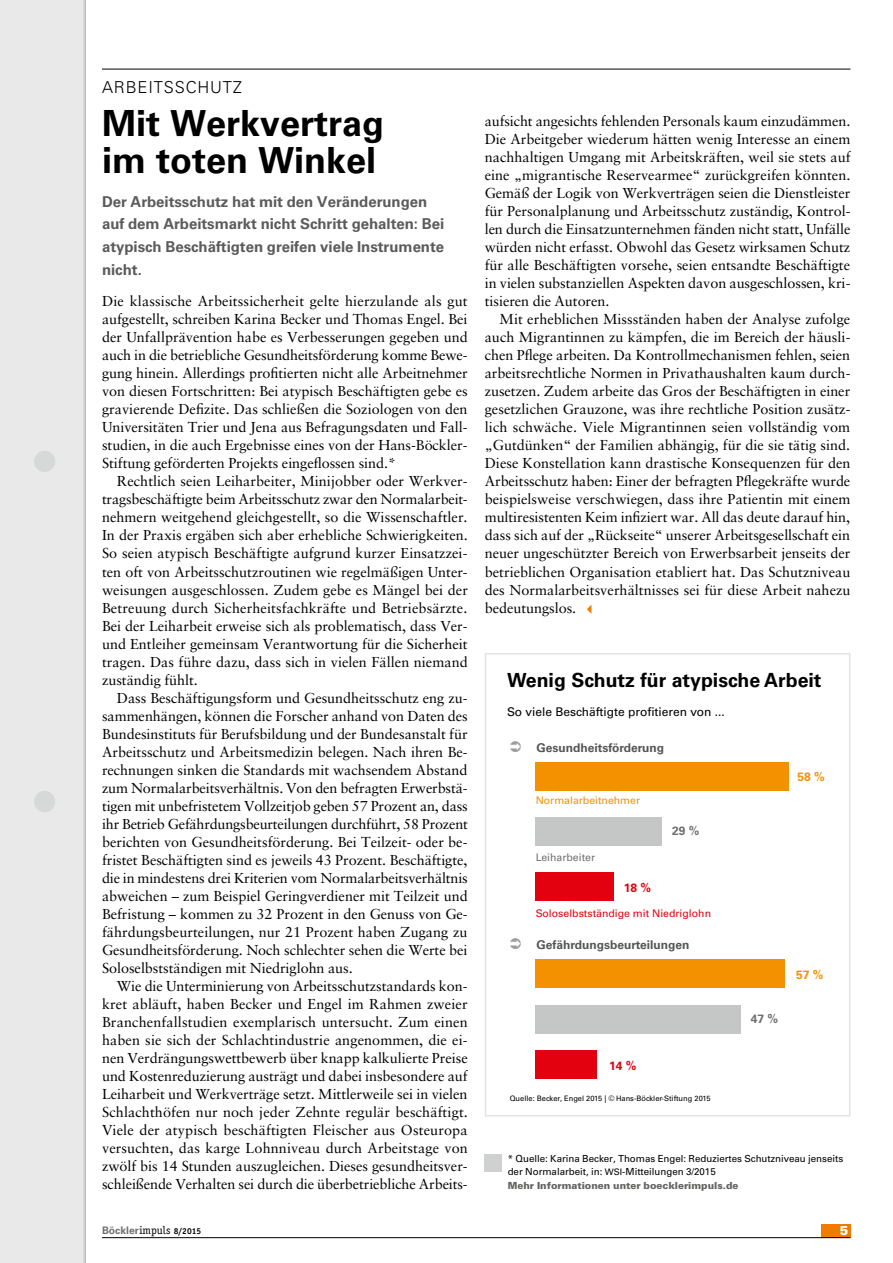
<style>
.page{position:relative;width:893px;height:1263px;background:#fff}
.page>*{position:absolute;margin:0;border:0;box-sizing:border-box;transform-origin:0 0}
.t1{font:700 36px/37.5px "Univers LT Std";color:#000}
.t2{font:700 19.5px "Univers LT Std";color:#000}
.t3{font:300 16.5px "Univers LT Std";letter-spacing:.05em;color:#000}
.t4{font:700 15px/22.5px "Univers LT Std";letter-spacing:-.005em;color:#5c5b5b}
.t5{font:14.4px/18px "Sabon LT";letter-spacing:-.005em;color:#000;text-align:justify}
.t6{font:900 12.9px "Univers LT Std";color:#fff}
.t7{font:700 12px "Univers LT Std";color:#565656}
.t8{font:12px "Univers LT Std";color:#000}
.t9{font:700 12px "Univers LT Std";color:#f39100}
.t10{font:700 12px "Univers LT Std";color:#6f6f6e}
.t11{font:700 12px "Univers LT Std";color:#e3000f}
.t12{font:10.5px "Univers LT Std";color:#e3000f}
.t13{font:10.5px "Univers LT Std";color:#f39100}
.t14{font:10.5px "Univers LT Std";color:#6f6f6e}
.t15{font:700 10.35px "Univers LT Std";color:#6f6f6e}
.t16{font:9.75px/13.5px "Univers LT Std";letter-spacing:-.005em;color:#000}
.t17{font:7.5px "Univers LT Std";color:#000}
.s1{font-family:"European Pi Three";font-size:10.5px;color:#ef7c00}
.s2{font-size:9px}
.s3{font-weight:900;color:#636362}
.s4{font-family:"Officina Serif LT";font-weight:400;font-size:11.25px;color:#000}
.s5{font-family:"Officina Serif LT";font-size:8.55px;color:#000}
</style>
<div class="page">
<hr style="left:102px;top:69px;width:748px;height:1px;background:#000">
<div style="left:0;top:0;width:85px;height:1263px;background:#e9e9e9"></div>
<hr style="left:84px;top:0;width:2px;height:1263px;background:#b1b2b3">
<hr style="left:83px;top:0;width:2px;height:1263px;background:#dadada">
<div style="left:34px;top:451px;width:21px;height:21px;background:#d7d8d8;border-radius:50%"></div>
<div style="left:34px;top:791px;width:21px;height:21px;background:#d7d8d8;border-radius:50%"></div>
<div style="left:821px;top:1224px;width:29px;height:13px;background:#ef7c00"></div>
<hr style="left:102px;top:1237px;width:748px;height:1px;background:#000">
<div style="left:485px;top:1154px;width:17px;height:17px;background:#cfd0d0"></div>
<div style="left:535px;top:873px;width:79px;height:28px;background:#e3000f"></div>
<div style="left:535px;top:1051px;width:62px;height:28px;background:#e3000f"></div>
<div style="left:535px;top:818px;width:127px;height:28px;background:#c5c6c6"></div>
<div style="left:535px;top:1005px;width:206px;height:28px;background:#c5c6c6"></div>
<div style="left:535px;top:762px;width:254px;height:28px;background:#f39100"></div>
<div style="left:535px;top:960px;width:250px;height:28px;background:#f39100"></div>
<div style="left:485px;top:653px;width:365px;height:463px;border:2px solid #e3e3e3"></div>
<p class="t3" style="left:102px;top:77px;width:142px">ARB EITSSCHUTZ</p>
<h1 class="t1" style="left:102px;top:104px;width:284px">Mit Werkvertrag im toten Winkel</h1>
<p class="t5" style="left:485px;top:112px;width:367px">aufsicht angesichts fehlenden Personals kaum einzudämmen.<br>Die Arbeitgeber wiederum hätten wenig Interesse an einem nachhaltigen Umgang mit Arbeitskräften, weil sie stets auf eine „migrantische Reservearmee“ zurückgreifen könnten.<br>Gemäß der Logik von Werkverträgen seien die Dienstleister für Personalplanung und Arbeitsschutz zuständig, Kontrol&shy;len durch die Einsatzunternehmen fänden nicht statt, Unfälle würden nicht erfasst. Obwohl das Gesetz wirksamen Schutz für alle Beschäftigten vorsehe, seien entsandte Beschäftigte in vielen substanziellen Aspekten davon ausgeschlossen, kri&shy;tisieren die Autoren.</p>
<p class="t5" style="left:485px;top:310px;width:367px;text-indent:15px">Mit erheblichen Missständen haben der Analyse zufolge auch Migrantinnen zu kämpfen, die im Bereich der häusli&shy;chen Pflege arbeiten. Da Kontrollmechanismen fehlen, seien arbeitsrechtliche Normen in Privathaushalten kaum durch&shy;zusetzen. Zudem arbeite das Gros der Beschäftigten in einer gesetzlichen Grauzone, was ihre rechtliche Position zusätz&shy;lich schwäche. Viele Migrantinnen seien vollständig vom „Gutdünken“ der Familien abhängig, für die sie tätig sind.<br>Diese Konstellation kann drastische Konsequenzen für den Arbeitsschutz haben: Einer der befragten Pflegekräfte wurde beispielsweise verschwiegen, dass ihre Patientin mit einem multiresistenten Keim infiziert war. All das deute darauf hin, dass sich auf der „Rückseite“ unserer Arbeitsgesellschaft ein neuer ungeschützter Bereich von Erwerbsarbeit jenseits der betrieblichen Organisation etabliert hat. Das Schutzniveau des Normalarbeitsverhältnisses sei für diese Arbeit nahezu bedeutungslos. <span class="s1">B</span></p>
<p class="t4" style="left:102px;top:190px;width:344px">Der Arbeitsschutz hat mit den Veränderungen auf dem Arbeitsmarkt nicht Schritt gehalten: Bei atypisch Beschäftigten greifen viele Instrumente</p>
<p class="t4" style="left:102px;top:258px;width:41px">nicht.</p>
<p class="t5" style="left:102px;top:292px;width:367px">Die klassische Arbeitssicherheit gelte hierzulande als gut aufgestellt, schreiben Karina Becker und Thomas Engel. Bei der Unfallprävention habe es Verbesserungen gegeben und auch in die betriebliche Gesundheitsförderung komme Bewe&shy;gung hinein. Allerdings profitierten nicht alle Arbeitnehmer von diesen Fortschritten: Bei atypisch Beschäftigten gebe es gravierende Defizite. Das schließen die Soziologen von den Universitäten Trier und Jena aus Befragungsdaten und Fall&shy;studien, in die auch Ergebnisse eines von der Hans-Böckler-Stiftung geförderten Projekts eingeflossen sind.*</p>
<p class="t5" style="left:102px;top:472px;width:367px;text-indent:15px">Rechtlich seien Leiharbeiter, Minijobber oder Werkver&shy;tragsbeschäftigte beim Arbeitsschutz zwar den Normalarbeit&shy;nehmern weitgehend gleichgestellt, so die Wissenschaftler.<br>In der Praxis ergäben sich aber erhebliche Schwierigkeiten.<br>So seien atypisch Beschäftigte aufgrund kurzer Einsatzzei&shy;ten oft von Arbeitsschutzroutinen wie regelmäßigen Unter&shy;weisungen ausgeschlossen. Zudem gebe es Mängel bei der Betreuung durch Sicherheitsfachkräfte und Betriebsärzte.<br>Bei der Leiharbeit erweise sich als problematisch, dass Ver&shy;und Entleiher gemeinsam Verantwortung für die Sicherheit tragen. Das führe dazu, dass sich in vielen Fällen niemand zuständig fühlt.</p>
<p class="t5" style="left:102px;top:688px;width:367px;text-indent:15px">Dass Beschäftigungsform und Gesundheitsschutz eng zu&shy;sammenhängen, können die Forscher anhand von Daten des Bundesinstituts für Berufsbildung und der Bundesanstalt für Arbeitsschutz und Arbeitsmedizin belegen. Nach ihren Be&shy;rechnungen sinken die Standards mit wachsendem Abstand zum Normalarbeitsverhältnis. Von den befragten Erwerbstä&shy;tigen mit unbefristetem Vollzeitjob geben 57 Prozent an, dass ihr Betrieb Gefährdungsbeurteilungen durchführt, 58 Prozent berichten von Gesundheitsförderung. Bei Teilzeit- oder be&shy;fristet Beschäftigten sind es jeweils 43 Prozent. Beschäftigte, die in mindestens drei Kriterien vom Normalarbeitsverhältnis abweichen – zum Beispiel Geringverdiener mit Teilzeit und Befristung – kommen zu 32 Prozent in den Genuss von Ge&shy;fährdungsbeurteilungen, nur 21 Prozent haben Zugang zu Gesundheitsförderung. Noch schlechter sehen die Werte bei Soloselbstständigen mit Niedriglohn aus.</p>
<p class="t5" style="left:102px;top:976px;width:367px;text-indent:15px">Wie die Unterminierung von Arbeitsschutzstandards kon&shy;kret abläuft, haben Becker und Engel im Rahmen zweier Branchenfallstudien exemplarisch untersucht. Zum einen haben sie sich der Schlachtindustrie angenommen, die ei&shy;nen Verdrängungswettbewerb über knapp kalkulierte Preise und Kostenreduzierung austrägt und dabei insbesondere auf Leiharbeit und Werkverträge setzt. Mittlerweile sei in vielen Schlachthöfen nur noch jeder Zehnte regulär beschäftigt.<br>Viele der atypisch beschäftigten Fleischer aus Osteuropa versuchten, das karge Lohnniveau durch Arbeitstage von zwölf bis 14 Stunden auszugleichen. Dieses gesundheitsver&shy;schleißende Verhalten sei durch die überbetriebliche Arbeits-</p>
<h2 class="t2" style="left:507px;top:669px;width:316px">Wenig Schutz für atypische Arbeit</h2>
<p class="t8" style="left:507px;top:704px;width:219px">So viele Beschäftigte profitieren von ...</p>
<p class="t7" style="left:536px;top:740px;width:129px">Gesundheitsförderung</p>
<p class="t9" style="left:797px;top:770px;width:29px">58 %</p>
<p class="t13" style="left:536px;top:794px;width:106px">Normalarbeitnehmer</p>
<p class="t10" style="left:672px;top:824px;width:29px">29 %</p>
<p class="t14" style="left:536px;top:850px;width:61px">Leiharbeiter</p>
<p class="t11" style="left:624px;top:880px;width:29px">18 %</p>
<p class="t12" style="left:536px;top:907px;width:177px">Soloselbstständige mit Niedriglohn</p>
<p class="t7" style="left:536px;top:937px;width:155px">Gefährdungsbeurteilungen</p>
<p class="t9" style="left:796px;top:967px;width:29px">57 %</p>
<p class="t10" style="left:751px;top:1012px;width:29px">47 %</p>
<p class="t11" style="left:609px;top:1059px;width:29px">14 %</p>
<p class="t17" style="left:510px;top:1094px;width:202px">Quelle: Becker, Engel 2015 | © Hans-Böckler-Stiftung 2015</p>
<p class="t16" style="left:508px;top:1151px;width:337px">* Quelle: Karina Becker, Thomas Engel: Reduziertes Schutzniveau jenseits der Normalarbeit, in: <span class="s2">WSI</span>-Mitteilungen 3/2015<br><span class="s3">Mehr Informationen unter boecklerimpuls.de</span></p>
<p class="t15" style="left:102px;top:1224px;width:101px">Böckler<span class="s4">impuls</span> <span class="s5">8/2015</span></p>
<p class="t6" style="left:840px;top:1222px;width:10px">5</p>
</div>
